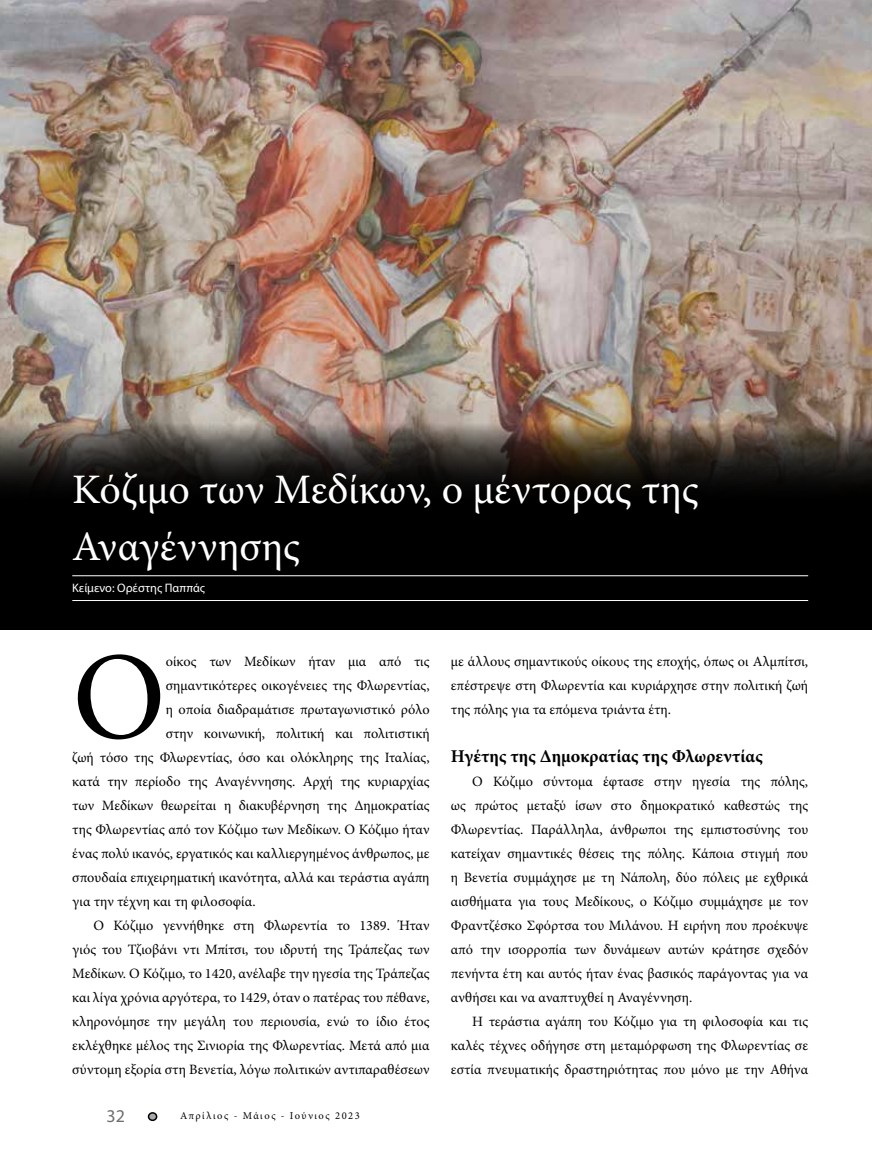
<style>
.page{position:relative;width:872px;height:1170px;background:#fff}
.page>*{position:absolute;margin:0;border:0;box-sizing:border-box;transform-origin:0 0}
.t1{font:124.95px "Minion Pro";color:#000}
.t2{font:42px/57px "Minion Pro";color:#fff}
.t3{font:700 18px "Minion Pro";color:#000}
.t4{font:18px "Myriad Pro";color:#6d6e71}
.t5{font:14.25px/24px "Minion Pro";color:#000;text-align:justify}
.t6{font:12.3px "Myriad Pro";color:#fff}
.t7{font:10.5px "Minion Pro";letter-spacing:.14em;color:#000}
</style>
<div class="page">
<div style="left:148px;top:1112px;width:9px;height:8px;background:#a7a9ac;border-radius:50%"></div>
<div style="left:148px;top:1111px;width:9px;height:9px;border:2px solid #000;border-radius:50%"></div>
<img style="left:0;top:0;width:872px;height:402px">
<div style="left:0;top:499px;width:872px;height:130px;background:#000"></div>
<img style="left:0;top:402px;width:872px;height:97px">
<hr style="left:72px;top:575px;width:736px;height:1px;background:#fff">
<hr style="left:72px;top:600px;width:736px;height:1px;background:#fff">
<h2 class="t2" style="left:72px;top:461px;width:628px">Κόζιμο των Μεδίκων, ο μέντορας της<br>Αναγέννησης</h2>
<p class="t6" style="left:72px;top:580px;width:134px">Κείμενο: Ορέστης Παππάς</p>
<h1 class="t1" style="left:72px;top:614px;width:95px">Ο</h1>
<p class="t5" style="left:166px;top:649px;width:265px">οίκος των Μεδίκων ήταν μια από τις</p>
<p class="t5" style="left:166px;top:673px;width:265px">σημαντικότερες οικογένειες της Φλωρεντίας,</p>
<p class="t5" style="left:166px;top:697px;width:265px">η οποία διαδραμάτισε πρωταγωνιστικό ρόλο</p>
<p class="t5" style="left:166px;top:721px;width:265px">στην κοινωνική, πολιτική και πολιτιστική</p>
<p class="t5" style="left:72px;top:745px;width:359px">ζωή τόσο της Φλωρεντίας, όσο και ολόκληρης της Ιταλίας,</p>
<p class="t5" style="left:72px;top:769px;width:359px">κατά την περίοδο της Αναγέννησης. Αρχή της κυριαρχίας</p>
<p class="t5" style="left:72px;top:793px;width:359px">των Μεδίκων θεωρείται η διακυβέρνηση της Δημοκρατίας</p>
<p class="t5" style="left:72px;top:817px;width:359px">της Φλωρεντίας από τον Κόζιμο των Μεδίκων. Ο Κόζιμο ήταν</p>
<p class="t5" style="left:72px;top:841px;width:359px">ένας πολύ ικανός, εργατικός και καλλιεργημένος άνθρωπος, με</p>
<p class="t5" style="left:72px;top:865px;width:359px">σπουδαία επιχειρηματική ικανότητα, αλλά και τεράστια αγάπη</p>
<p class="t5" style="left:72px;top:889px;width:185px">για την τέχνη και τη φιλοσοφία.</p>
<p class="t5" style="left:94px;top:913px;width:337px">Ο Κόζιμο γεννήθηκε στη Φλωρεντία το 1389. Ήταν</p>
<p class="t5" style="left:72px;top:937px;width:359px">γιός του Τζιοβάνι ντι Μπίτσι, του ιδρυτή της Τράπεζας των</p>
<p class="t5" style="left:72px;top:961px;width:359px">Μεδίκων. Ο Κόζιμο, το 1420, ανέλαβε την ηγεσία της Τράπεζας</p>
<p class="t5" style="left:72px;top:985px;width:359px">και λίγα χρόνια αργότερα, το 1429, όταν ο πατέρας του πέθανε,</p>
<p class="t5" style="left:72px;top:1009px;width:359px">κληρονόμησε την μεγάλη του περιουσία, ενώ το ίδιο έτος</p>
<p class="t5" style="left:72px;top:1033px;width:359px">εκλέχθηκε μέλος της Σινιορία της Φλωρεντίας. Μετά από μια</p>
<p class="t5" style="left:72px;top:1057px;width:359px">σύντομη εξορία στη Βενετία, λόγω πολιτικών αντιπαραθέσεων</p>
<p class="t4" style="left:106px;top:1104px;width:20px">32</p>
<p class="t7" style="left:180px;top:1108px;width:181px">Απρίλιος - Μάιος - Ιούνιος 2023</p>
<p class="t5" style="left:451px;top:649px;width:359px">με άλλους σημαντικούς οίκους της εποχής, όπως οι Αλμπίτσι, επέστρεψε στη Φλωρεντία και κυριάρχησε στην πολιτική ζωή της πόλης για τα επόμενα τριάντα έτη.</p>
<p class="t3" style="left:451px;top:743px;width:313px">Ηγέτης της Δημοκρατίας της Φλωρεντίας</p>
<p class="t5" style="left:451px;top:769px;width:359px;text-indent:21px">Ο Κόζιμο σύντομα έφτασε στην ηγεσία της πόλης, ως πρώτος μεταξύ ίσων στο δημοκρατικό καθεστώς της Φλωρεντίας. Παράλληλα, άνθρωποι της εμπιστοσύνης του κατείχαν σημαντικές θέσεις της πόλης. Κάποια στιγμή που η Βενετία συμμάχησε με τη Νάπολη, δύο πόλεις με εχθρικά αισθήματα για τους Μεδίκους, ο Κόζιμο συμμάχησε με τον Φραντζέσκο Σφόρτσα του Μιλάνου. Η ειρήνη που προέκυψε από την ισορροπία των δυνάμεων αυτών κράτησε σχεδόν πενήντα έτη και αυτός ήταν ένας βασικός παράγοντας για να ανθήσει και να αναπτυχθεί η Αναγέννηση.</p>
<p class="t5" style="left:451px;top:1009px;width:359px;text-indent:21px">Η τεράστια αγάπη του Κόζιμο για τη φιλοσοφία και τις καλές τέχνες οδήγησε στη μεταμόρφωση της Φλωρεντίας σε εστία πνευματικής δραστηριότητας που μόνο με την Αθήνα</p>
</div>
